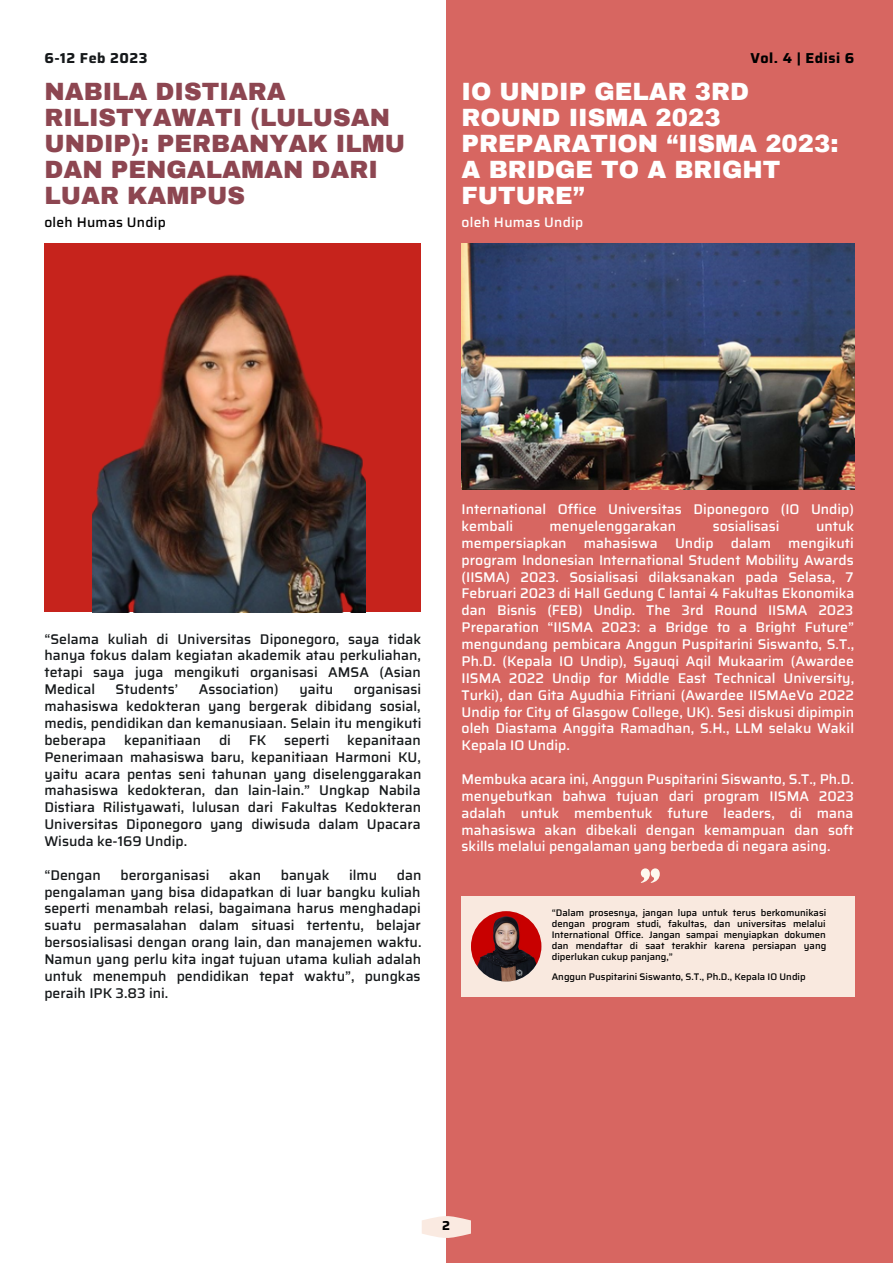
<style>
.page{position:relative;width:893px;height:1264px;background:#fff}
.page>*{position:absolute;margin:0;border:0;box-sizing:border-box;transform-origin:0 0}
.t1{font:900 24.45px/25.8px "Archivo";color:#8d4651}
.t2{font:900 24.45px/25.8px "Archivo";color:#fff}
.t3{font:700 14.4px "Saira";letter-spacing:.035em;color:#000}
.t4{font:700 14.4px "Saira";letter-spacing:.035em;color:#16191b}
.t5{font:500 14.1px/16.8px "Saira";color:#fff;text-align:justify}
.t6{font:500 14.1px/16.8px "Saira";color:#16191b;text-align:justify}
.t7{font:500 13.8px "Saira";letter-spacing:.02em;color:#000}
.t8{font:500 13.8px "Saira";letter-spacing:.02em;color:#fff}
.t9{font:700 13.05px "Saira";color:#000}
.t10{font:500 9.6px/11.1px "Saira";color:#000;text-align:justify}
</style>
<div class="page">
<div style="left:446px;top:0;width:446px;height:1262px;background:#d76661"></div>
<svg style="left:422px;top:1216px;width:49px;height:21px"></svg>
<div style="left:44px;top:243px;width:377px;height:368px;background:#c6231c"></div>
<img style="left:92px;top:274px;width:273px;height:338px">
<img style="left:461px;top:243px;width:393px;height:247px">
<div style="left:461px;top:895px;width:393px;height:101px;background:#f9e9df"></div>
<svg style="left:640px;top:868px;width:19px;height:14px"></svg>
<img style="left:471px;top:911px;width:70px;height:70px;border-radius:50%">
<p class="t4" style="left:44px;top:46px;width:105px">6-12 Feb 2023</p>
<h1 class="t1" style="left:44px;top:79px;width:362px">NABILA DISTIARA<br>RILISTYAWATI (LULUSAN<br>UNDIP): PERBANYAK ILMU<br>DAN PENGALAMAN DARI<br>LUAR KAMPUS</h1>
<p class="t7" style="left:44px;top:211px;width:123px">oleh Humas Undip</p>
<p class="t3" style="left:750px;top:46px;width:105px">Vol. 4 | Edisi 6</p>
<h1 class="t2" style="left:461px;top:79px;width:378px">IO UNDIP GELAR 3RD<br>ROUND IISMA 2023<br>PREPARATION “IISMA 2023:<br>A BRIDGE TO A BRIGHT<br>FUTURE”</h1>
<p class="t8" style="left:461px;top:211px;width:123px">oleh Humas Undip</p>
<p class="t6" style="left:44px;top:630px;width:378px">“Selama kuliah di Universitas Diponegoro, saya tidak hanya fokus dalam kegiatan akademik atau perkuliahan, tetapi saya juga mengikuti organisasi AMSA (Asian Medical</p>
<p class="t6" style="left:44px;top:681px;width:378px;text-indent:309px">organisasi mahasiswa kedokteran yang bergerak dibidang sosial, medis, pendidikan dan kemanusiaan. Selain itu mengikuti beberapa</p>
<p class="t6" style="left:116px;top:681px;width:64px">Students’</p>
<p class="t6" style="left:199px;top:681px;width:81px">Association)</p>
<p class="t6" style="left:299px;top:681px;width:35px">yaitu</p>
<p class="t6" style="left:44px;top:731px;width:379px;text-indent:303px">kepanitaan Penerimaan mahasiswa baru, kepanitiaan Harmoni KU, yaitu acara pentas seni tahunan yang diselenggarakan mahasiswa kedokteran, dan lain-lain.” Ungkap Nabila Distiara Rilistyawati, lulusan dari Fakultas Kedokteran Universitas Diponegoro yang diwisuda dalam Upacara Wisuda ke-169 Undip.</p>
<p class="t6" style="left:44px;top:866px;width:58px">“Dengan</p>
<p class="t6" style="left:120px;top:866px;width:90px">berorganisasi</p>
<p class="t6" style="left:229px;top:866px;width:34px">akan</p>
<p class="t6" style="left:281px;top:866px;width:50px">banyak</p>
<p class="t6" style="left:349px;top:866px;width:30px">ilmu</p>
<p class="t6" style="left:124px;top:731px;width:79px">kepanitiaan</p>
<p class="t6" style="left:219px;top:731px;width:13px">di</p>
<p class="t6" style="left:249px;top:731px;width:19px">FK</p>
<p class="t6" style="left:284px;top:731px;width:47px">seperti</p>
<p class="t6" style="left:44px;top:866px;width:378px;text-indent:352px">dan pengalaman yang bisa didapatkan di luar bangku kuliah seperti menambah relasi, bagaimana harus menghadapi suatu permasalahan dalam situasi tertentu, belajar bersosialisasi dengan orang lain, dan manajemen waktu.<br>Namun yang perlu kita ingat tujuan utama kuliah adalah untuk menempuh pendidikan tepat waktu”, pungkas peraih IPK 3.83 ini.</p>
<p class="t5" style="left:461px;top:501px;width:394px">International Office Universitas Diponegoro (IO Undip) kembali</p>
<p class="t5" style="left:461px;top:517px;width:394px;text-indent:354px">untuk mempersiapkan mahasiswa Undip dalam mengikuti program Indonesian International Student Mobility Awards (IISMA) 2023. Sosialisasi dilaksanakan pada Selasa, 7<br>Februari 2023 di Hall Gedung C lantai 4 Fakultas Ekonomika dan Bisnis (FEB) Undip. The 3rd Round IISMA 2023<br>Preparation “IISMA 2023: a Bridge to a Bright Future” mengundang pembicara Anggun Puspitarini Siswanto, S.T., Ph.D. (Kepala IO Undip), Syauqi Aqil Mukaarim (Awardee IISMA 2022 Undip for Middle East Technical University, Turki), dan Gita Ayudhia Fitriani (Awardee IISMAeVo 2022<br>Undip for City of Glasgow College, UK). Sesi diskusi dipimpin oleh Diastama Anggita Ramadhan, S.H., LLM selaku Wakil Kepala IO Undip.</p>
<p class="t5" style="left:461px;top:770px;width:394px">Membuka acara ini, Anggun Puspitarini Siswanto, S.T., Ph.D. menyebutkan bahwa tujuan dari program IISMA 2023 adalah untuk membentuk future leaders, di mana mahasiswa akan dibekali dengan kemampuan dan soft skills melalui pengalaman yang berbeda di negara asing.</p>
<p class="t5" style="left:549px;top:517px;width:128px">menyelenggarakan</p>
<p class="t5" style="left:712px;top:517px;width:68px">sosialisasi</p>
<p class="t10" style="left:551px;top:906px;width:276px">“Dalam prosesnya, jangan lupa untuk terus berkomunikasi dengan program studi, fakultas, dan universitas melalui International Office. Jangan sampai menyiapkan dokumen dan mendaftar di saat terakhir karena persiapan yang diperlukan cukup panjang,”</p>
<p class="t10" style="left:551px;top:970px;width:255px">Anggun Puspitarini Siswanto, S.T., Ph.D., Kepala IO Undip</p>
<p class="t9" style="left:442px;top:1215px;width:9px">2</p>
</div>
